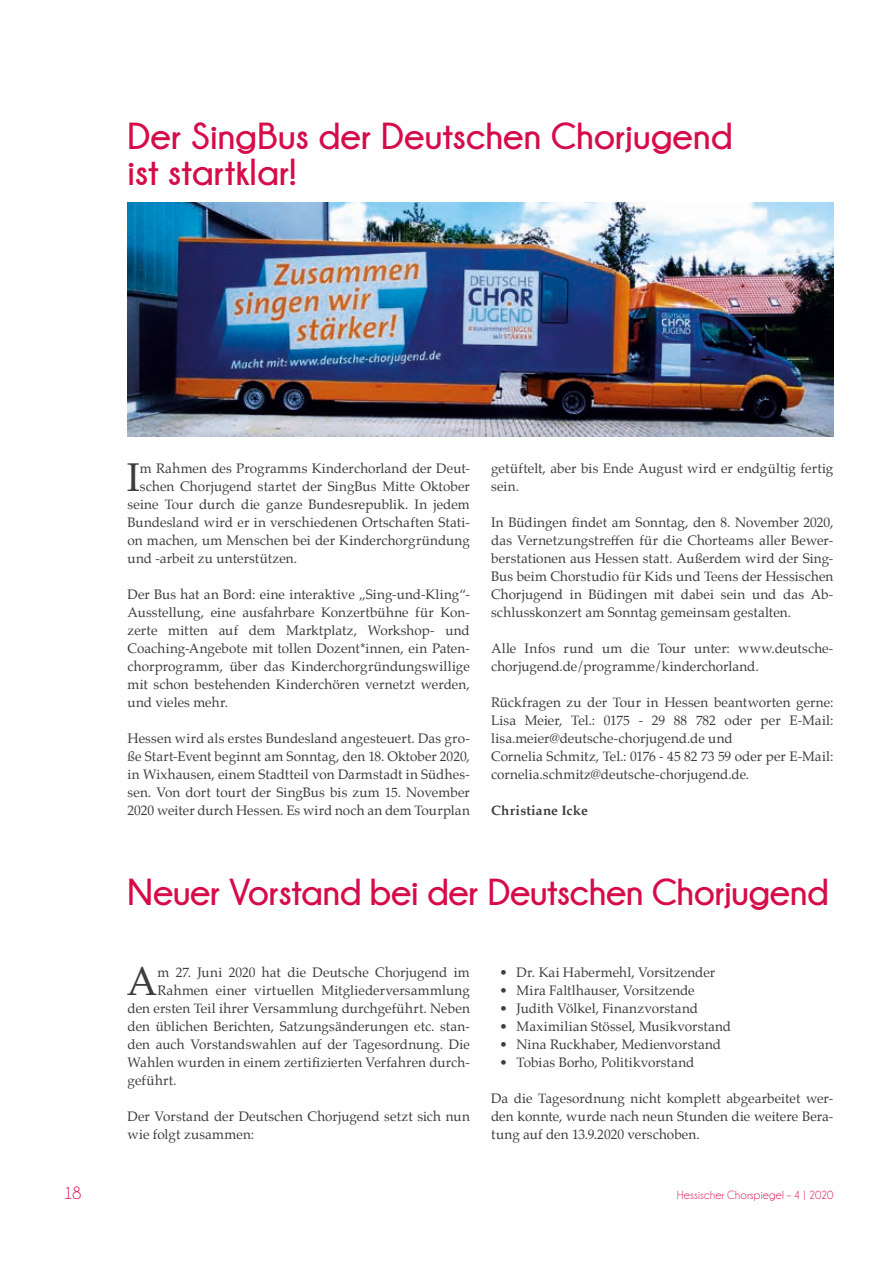
<style>
.page{position:relative;width:893px;height:1263px;background:#fff}
.page>*{position:absolute;margin:0;border:0;box-sizing:border-box;transform-origin:0 0}
.t1{font:39.3px "Palatino";color:#3d3d3c}
.t2{font:700 37.5px/36px "Champagne&Limousines";color:#d50c49}
.t3{font:18px "Champagne&Limousines";color:#d50c49}
.t4{font:13.5px/18px "Palatino";letter-spacing:.005em;color:#3d3d3c;text-align:justify}
.t5{font:700 13.5px "Palatino";letter-spacing:.02em;color:#3d3d3c}
.t6{font:13.5px "Palatino";letter-spacing:.025em;color:#3d3d3c}
.t7{font:12px "Champagne&Limousines";letter-spacing:.02em;color:#d50c49}
</style>
<div class="page">
<img style="left:128px;top:203px;width:705px;height:234px">
<h2 class="t2" style="left:128px;top:117px;width:606px">Der SingBus der Deutschen Chorjugend ist startklar!</h2>
<h1 class="t1" style="left:127px;top:445px;width:15px">I</h1>
<p class="t4" style="left:140px;top:459px;width:331px">m Rahmen des Programms Kinderchorland der Deut-</p>
<p class="t4" style="left:140px;top:477px;width:331px">schen Chorjugend startet der SingBus Mitte Oktober</p>
<p class="t4" style="left:128px;top:495px;width:344px">seine Tour durch die ganze Bundesrepublik. In jedem</p>
<p class="t4" style="left:128px;top:513px;width:344px">Bundesland wird er in verschiedenen Ortschaften Stati-</p>
<p class="t4" style="left:128px;top:531px;width:344px">on machen, um Menschen bei der Kinderchorgründung</p>
<p class="t4" style="left:128px;top:549px;width:171px">und -arbeit zu unterstützen.</p>
<p class="t4" style="left:128px;top:585px;width:344px">Der Bus hat an Bord: eine interaktive „Sing-und-Kling“- Ausstellung, eine ausfahrbare Konzertbühne für Kon&shy;zerte mitten auf dem Marktplatz, Workshop- und Coaching-Angebote mit tollen Dozent*innen, ein Paten&shy;chorprogramm, über das Kinderchorgründungswillige mit schon bestehenden Kinderchören vernetzt werden, und vieles mehr.</p>
<p class="t4" style="left:128px;top:729px;width:344px">Hessen wird als erstes Bundesland angesteuert. Das gro&shy;ße Start-Event beginnt am Sonntag, den 18. Oktober 2020, in Wixhausen, einem Stadtteil von Darmstadt in Südhes&shy;sen. Von dort tourt der SingBus bis zum 15. November 2020 weiter durch Hessen. Es wird noch an dem Tourplan</p>
<p class="t4" style="left:491px;top:459px;width:344px">getüftelt, aber bis Ende August wird er endgültig fertig sein.</p>
<p class="t4" style="left:491px;top:513px;width:344px">In Büdingen findet am Sonntag, den 8. November 2020, das Vernetzungstreffen für die Chorteams aller Bewer&shy;berstationen aus Hessen statt. Außerdem wird der Sing-Bus beim Chorstudio für Kids und Teens der Hessischen Chorjugend in Büdingen mit dabei sein und das Ab&shy;schlusskonzert am Sonntag gemeinsam gestalten.</p>
<p class="t4" style="left:491px;top:639px;width:344px">Alle Infos rund um die Tour unter: www.deutsche&shy;chorjugend.de/programme/kinderchorland.</p>
<p class="t4" style="left:491px;top:693px;width:344px;text-align:left">Rückfragen zu der Tour in Hessen beantworten gerne:<br>Lisa Meier, Tel.: 0175 - 29 88 782 oder per E-Mail: lisa.meier@deutsche-chorjugend.de und<br>Cornelia Schmitz, Tel.: 0176 - 45 82 73 59 oder per E-Mail: cornelia.schmitz@deutsche-chorjugend.de.</p>
<p class="t5" style="left:491px;top:799px;width:98px">Christiane Icke</p>
<h2 class="t2" style="left:128px;top:873px;width:702px">Neuer Vorstand bei der Deutschen Chorjugend</h2>
<h1 class="t1" style="left:127px;top:949px;width:32px">A</h1>
<p class="t4" style="left:157px;top:963px;width:314px">m 27. Juni 2020 hat die Deutsche Chorjugend im</p>
<p class="t4" style="left:157px;top:981px;width:314px">Rahmen einer virtuellen Mitgliederversammlung</p>
<p class="t4" style="left:128px;top:999px;width:344px">den ersten Teil ihrer Versammlung durchgeführt. Neben</p>
<p class="t4" style="left:128px;top:1017px;width:344px">den üblichen Berichten, Satzungsänderungen etc. stan-</p>
<p class="t4" style="left:128px;top:1035px;width:344px">den auch Vorstandswahlen auf der Tagesordnung. Die</p>
<p class="t4" style="left:128px;top:1053px;width:344px">Wahlen wurden in einem zertifizierten Verfahren durch-</p>
<p class="t6" style="left:128px;top:1069px;width:51px">geführt.</p>
<p class="t4" style="left:128px;top:1107px;width:344px">Der Vorstand der Deutschen Chorjugend setzt sich nun wie folgt zusammen:</p>
<p class="t4" style="left:500px;top:963px;width:217px">• Dr. Kai Habermehl, Vorsitzender</p>
<p class="t4" style="left:500px;top:981px;width:197px">• Mira Faltlhauser, Vorsitzende</p>
<p class="t4" style="left:500px;top:999px;width:200px">• Judith Völkel, Finanzvorstand</p>
<p class="t4" style="left:500px;top:1017px;width:233px">• Maximilian Stössel, Musikvorstand</p>
<p class="t4" style="left:500px;top:1035px;width:223px">• Nina Ruckhaber, Medienvorstand</p>
<p class="t4" style="left:500px;top:1053px;width:196px">• Tobias Borho, Politikvorstand</p>
<p class="t4" style="left:491px;top:1089px;width:344px">Da die Tagesordnung nicht komplett abgearbeitet wer&shy;den konnte, wurde nach neun Stunden die weitere Bera&shy;tung auf den 13.9.2020 verschoben.</p>
<h3 class="t3" style="left:64px;top:1184px;width:19px">18</h3>
<p class="t7" style="left:677px;top:1189px;width:158px">Hessischer Chorspiegel – 4 | 2020</p>
</div>
